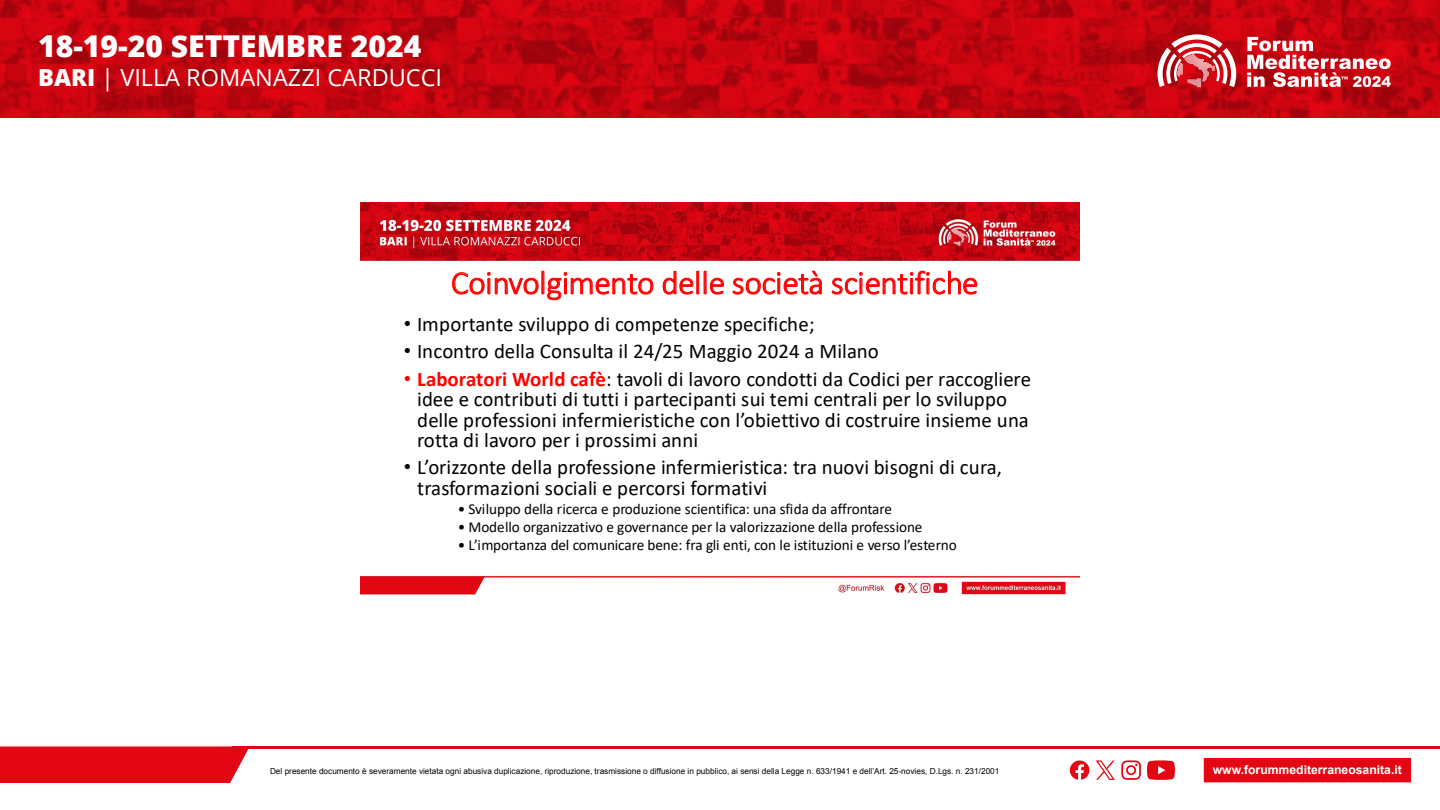
<style>
.page{position:relative;width:1440px;height:810px;background:#fff}
.page>*{position:absolute;margin:0;border:0;box-sizing:border-box;transform-origin:0 0}
.t1{font:300 33.22px "Calibri";letter-spacing:-.01em;color:#f00}
.t2{font:800 30.08px "Open Sans";color:#fff}
.t3{font:23.55px "Open Sans";color:#fff}
.t4{font:20.85px/20.2px "Calibri";letter-spacing:.005em;color:#000}
.t5{font:15.23px "Calibri";letter-spacing:-.005em;color:#000}
.t6{font:700 12.15px "Arial";color:#fff}
.t7{font:8.25px "Arial";color:#000}
.s1{font-weight:800}
.s2{font-family:"Arial"}
.s3{font-family:"Arial";color:#f00}
.s4{font-weight:700;color:#f00}
</style>
<div class="page">
<div style="left:0;top:746px;width:249px;height:37px;background:#e30613"></div>
<hr style="left:232px;top:746px;width:1208px;height:3px;background:#e30613">
<div style="left:1203px;top:757px;width:209px;height:27px;background:#e30613;border:1px solid #fff"></div>
<svg style="left:1121px;top:760px;width:20px;height:20px"></svg>
<svg style="left:1147px;top:760px;width:28px;height:20px"></svg>
<svg style="left:1070px;top:761px;width:19px;height:19px"></svg>
<svg style="left:1096px;top:760px;width:19px;height:20px"></svg>
<svg style="left:0;top:0;width:1440px;height:117px;background:#c2040f"></svg>
<svg style="left:1158px;top:34px;width:78px;height:53px"></svg>
<svg style="left:1247px;top:37px;width:144px;height:50px"></svg>
<img style="left:360px;top:202px;width:720px;height:393px">
<h2 class="t2" style="left:38px;top:24px;width:385px">18-19-20 SETTEMBRE 2024</h2>
<p class="t3" style="left:38px;top:62px;width:406px"><span class="s1">BARI</span> | VILLA ROMANAZZI CARDUCCI</p>
<h1 class="t1" style="left:451px;top:262px;width:529px">Coinvolgimento delle società scientifiche</h1>
<p class="t4" style="left:404px;top:313px;width:412px"><span class="s2">•</span> Importante sviluppo di competenze specifiche;</p>
<p class="t4" style="left:404px;top:341px;width:477px"><span class="s2">•</span> Incontro della Consulta il 24/25 Maggio 2024 a Milano</p>
<p class="t4" style="left:417px;top:368px;width:616px;text-indent:-14px"><span class="s3">•</span> <span class="s4">Laboratori World cafè</span>: tavoli di lavoro condotti da Codici per raccogliere idee e contributi di tutti i partecipanti sui temi centrali per lo sviluppo delle professioni infermieristiche con l’obiettivo di costruire insieme una rotta di lavoro per i prossimi anni</p>
<p class="t4" style="left:417px;top:457px;width:586px;text-indent:-14px"><span class="s2">•</span> L’orizzonte della professione infermieristica: tra nuovi bisogni di cura, trasformazioni sociali e percorsi formativi</p>
<p class="t5" style="left:458px;top:499px;width:436px">• Sviluppo della ricerca e produzione scientifica: una sfida da affrontare</p>
<p class="t5" style="left:458px;top:517px;width:466px">• Modello organizzativo e governance per la valorizzazione della professione</p>
<p class="t5" style="left:458px;top:535px;width:501px">• L’importanza del comunicare bene: fra gli enti, con le istituzioni e verso l’esterno</p>
<p class="t7" style="left:270px;top:766px;width:731px">Del presente documento è severamente vietata ogni abusiva duplicazione, riproduzione, trasmissione o diffusione in pubblico, ai sensi della Legge n. 633/1941 e dell’Art. 25-novies, D.Lgs. n. 231/2001</p>
<p class="t6" style="left:1213px;top:762px;width:191px">www.forummediterraneosanita.it</p>
</div>
